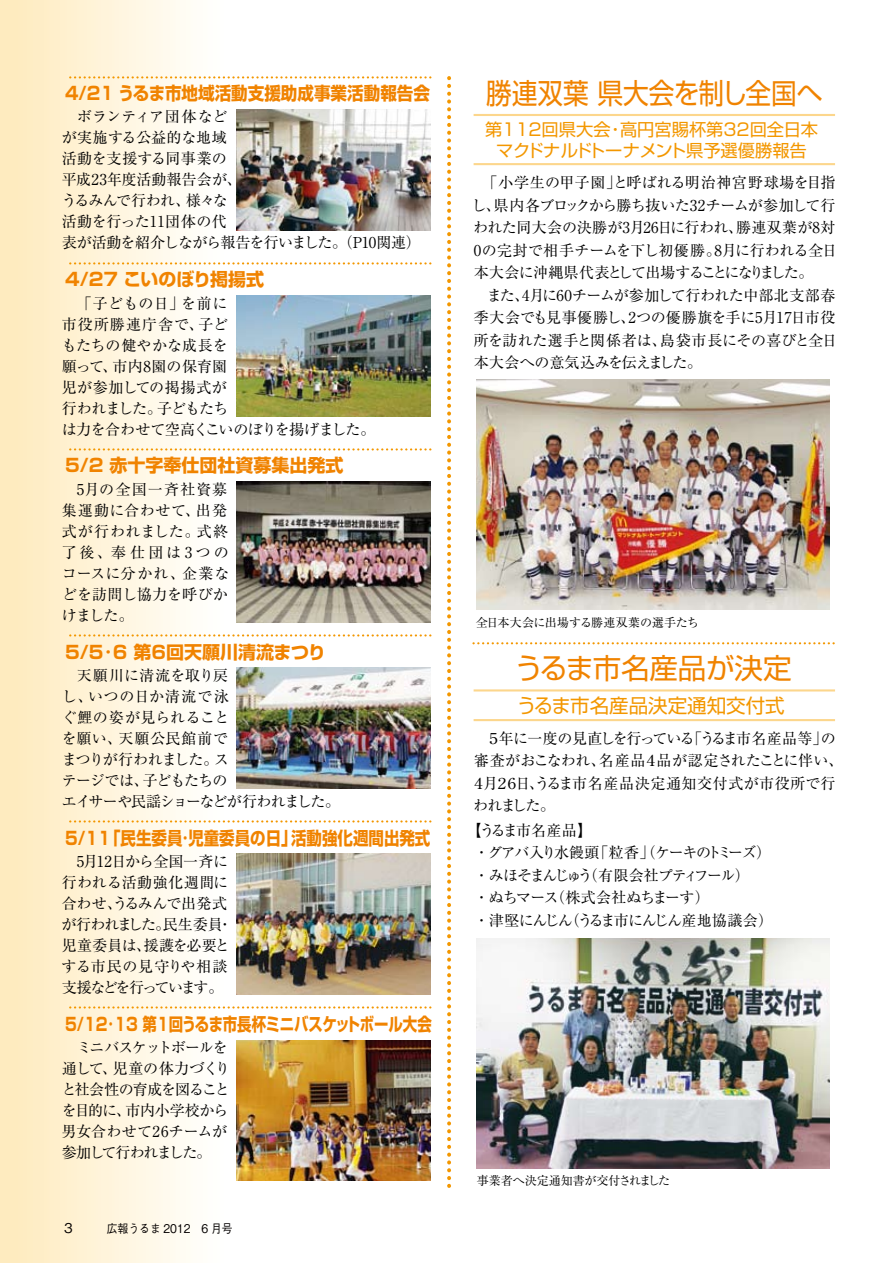
<style>
.page{position:relative;width:893px;height:1263px;background:#fff}
.page>*{position:absolute;margin:0;border:0;box-sizing:border-box;transform-origin:0 0}
.t1{font:28.5px "Shin Go Pro Regular 90 pv RKSJ H";letter-spacing:-.005em;color:#f08300;scale:.9 1}
.t2{font:28.5px "Shin Go Pro Regular 90 pv RKSJ H";letter-spacing:-.005em;color:#f08300}
.t3{font:19.5px "Shin Go Pro Regular 90 pv RKSJ H";color:#f39700}
.t4{font:18px "Shin Go Pro Bold 90 pv RKSJ H";color:#f08300}
.t5{font:18px "Shin Go Pro Bold 90 pv RKSJ H";color:#f08300;scale:.8 1}
.t6{font:18px "Shin Go Pro Bold 90 pv RKSJ H";color:#f08300;scale:.86 1}
.t7{font:18px "Shin Go Pro Bold 90 pv RKSJ H";color:#f08300;scale:.92 1}
.t8{font:17.25px/21px "Shin Go Pro Regular 90 pv RKSJ H";color:#f39700}
.t9{font:15px/22.5px "Ryumin Pro Regular 90 pv RKSJ H";letter-spacing:-.015em;color:#000}
.t10{font:15px/21px "Ryumin Pro Regular 90 pv RKSJ H";letter-spacing:.01em;color:#000}
.t11{font:15px/21px "Ryumin Pro Regular 90 pv RKSJ H";letter-spacing:-.045em;color:#000}
.t12{font:15px "Ryumin Pro Regular 90 pv RKSJ H";letter-spacing:.03em;color:#000}
.t13{font:15px/21px "Ryumin Pro Regular 90 pv RKSJ H";letter-spacing:.045em;color:#000;text-align:right}
.t14{font:15px/22.5px "Ryumin Pro Regular 90 pv RKSJ H";letter-spacing:.04em;color:#000}
.t15{font:15px/21px "Ryumin Pro Regular 90 pv RKSJ H";letter-spacing:-.07em;color:#000}
.t16{font:15px/21px "Ryumin Pro Regular 90 pv RKSJ H";letter-spacing:-.035em;color:#000}
.t17{font:15px "Ryumin Pro Regular 90 pv RKSJ H";letter-spacing:-.075em;color:#000}
.t18{font:15px "Ryumin Pro Regular 90 pv RKSJ H";letter-spacing:.005em;color:#000}
.t19{font:15px/21px "Ryumin Pro Regular 90 pv RKSJ H";letter-spacing:-.06em;color:#000}
.t20{font:15px/21px "Ryumin Pro Regular 90 pv RKSJ H";letter-spacing:.07em;color:#000;text-align:right}
.t21{font:15px/22.5px "Ryumin Pro Regular 90 pv RKSJ H";letter-spacing:-.095em;color:#000}
.t22{font:15px/22.5px "Ryumin Pro Regular 90 pv RKSJ H";letter-spacing:-.08em;color:#000}
.t23{font:15px "Ryumin Pro Regular 90 pv RKSJ H";letter-spacing:.02em;color:#000}
.t24{font:15px/21px "Ryumin Pro Regular 90 pv RKSJ H";letter-spacing:-.065em;color:#000;text-align:right}
.t25{font:15px/21px "Ryumin Pro Regular 90 pv RKSJ H";letter-spacing:-.085em;color:#000}
.t26{font:15px "Ryumin Pro Regular 90 pv RKSJ H";letter-spacing:-.1em;color:#000}
.t27{font:15px "Ryumin Pro Regular 90 pv RKSJ H";letter-spacing:.015em;color:#000}
.t28{font:15px "Ryumin Pro Regular 90 pv RKSJ H";letter-spacing:.025em;color:#000}
.t29{font:15px "Ryumin Pro Regular 90 pv RKSJ H";letter-spacing:.215em;color:#000}
.t30{font:15px "Ryumin Pro Regular 90 pv RKSJ H";letter-spacing:.05em;color:#000}
.t31{font:13.5px "Gothic BBB Pro Medium 90 pv RKSJ H";color:#040000}
.t32{font:12px "Ryumin Pro Regular 90 pv RKSJ H";letter-spacing:-.005em;color:#000}
.t33{font:12px "Gothic BBB Pro Medium 90 pv RKSJ H";color:#040000;scale:.9 1}
</style>
<div class="page">
<img style="left:0;top:0;width:835px;height:1263px">
<p class="t7" style="left:65px;top:79px;width:398px">4/21 うるま市地域活動支援助成事業活動報告会</p>
<p class="t28" style="left:77px;top:105px;width:152px">ボランティア団体など</p>
<p class="t10" style="left:62px;top:126px;width:166px">が実施する公益的な地域</p>
<p class="t27" style="left:62px;top:147px;width:167px">活動を支援する同事業の</p>
<p class="t18" style="left:62px;top:168px;width:181px">平成23年度活動報告会が、</p>
<p class="t9" style="left:186px;top:188px;width:43px">様々な</p>
<p class="t9" style="left:62px;top:189px;width:360px;line-height:21px">うるみんで行われ、<br>活動を行った11団体の代<br>表が活動を紹介しながら報告を行いました。（P10関連(</p>
<p class="t4" style="left:65px;top:265px;width:201px">4/27 こいのぼり掲揚式</p>
<p class="t9" style="left:77px;top:291px;width:109px">「子どもの日」</p>
<p class="t9" style="left:181px;top:291px;width:48px">を前に</p>
<p class="t20" style="left:62px;top:312px;width:144px">市役所勝連庁舎で、</p>
<p class="t10" style="left:62px;top:333px;width:168px">もたちの健やかな成長を</p>
<p class="t23" style="left:113px;top:354px;width:116px">市内8園の保育園</p>
<p class="t9" style="left:199px;top:312px;width:31px">子ど</p>
<p class="t9" style="left:62px;top:354px;width:57px">願って、</p>
<p class="t12" style="left:62px;top:375px;width:166px">児が参加しての掲揚式が</p>
<p class="t9" style="left:157px;top:396px;width:72px">子どもたち</p>
<p class="t9" style="left:62px;top:396px;width:315px;line-height:21px">行われました。<br>は力を合わせて空高くこいのぼりを揚げました。</p>
<p class="t4" style="left:65px;top:451px;width:280px">5/2 赤十字奉仕団社資募集出発式</p>
<p class="t20" style="left:77px;top:478px;width:152px">5月の全国一斉社資募出発</p>
<p class="t13" style="left:197px;top:499px;width:33px;text-align:left;text-indent:-135px">集運動に合わせて、<br>式終</p>
<p class="t12" style="left:62px;top:520px;width:140px">式が行われました。</p>
<p class="t29" style="left:62px;top:541px;width:168px">了後、奉仕団は3つの</p>
<p class="t9" style="left:182px;top:561px;width:49px">企業な</p>
<p class="t10" style="left:62px;top:562px;width:168px">コースに分かれ、<br>どを訪問し協力を呼びかけました。</p>
<p class="t4" style="left:65px;top:637px;width:262px">5/5 6· 第６回天願川清流まつり</p>
<p class="t13" style="left:77px;top:664px;width:153px">天願川に清流を取り戻いつの日か清流で泳</p>
<p class="t9" style="left:62px;top:684px;width:33px">し、</p>
<p class="t12" style="left:62px;top:705px;width:169px">ぐ鯉の姿が見られること</p>
<p class="t30" style="left:118px;top:726px;width:111px">天願公民館前で</p>
<p class="t9" style="left:62px;top:726px;width:62px">を願い、</p>
<p class="t15" style="left:143px;top:748px;width:86px;text-indent:-81px">まつりが行われました。子どもたちの</p>
<p class="t9" style="left:214px;top:747px;width:16px">ス</p>
<p class="t19" style="left:62px;top:769px;width:280px">テージでは、<br>エイサーや民謡ショーなどが行われました。</p>
<p class="t6" style="left:65px;top:824px;width:55px">5/11</p>
<p class="t6" style="left:105px;top:824px;width:224px">「民生委員·児童委員の日」</p>
<p class="t6" style="left:291px;top:824px;width:164px">活動強化週間出発式</p>
<p class="t9" style="left:62px;top:850px;width:168px;line-height:21px;text-align:justify;text-indent:15px">月5 12日から全国一斉に行われる活動強化週間に合わせうるみんで出発式</p>
<p class="t9" style="left:107px;top:891px;width:16px">、</p>
<p class="t9" style="left:163px;top:912px;width:61px">民生委員</p>
<p class="t25" style="left:144px;top:913px;width:87px;text-indent:-82px">が行われました。<br>援護を必要と</p>
<p class="t9" style="left:218px;top:912px;width:16px">・</p>
<p class="t16" style="left:62px;top:934px;width:167px">児童委員は、<br>する市民の見守りや相談支援などを行っています。</p>
<p class="t5" style="left:65px;top:1010px;width:460px">5/12·13 第1回うるま市長杯ミニバスケットボール大会</p>
<p class="t24" style="left:77px;top:1036px;width:155px">ミニバスケットボールを児童の体力づくり</p>
<p class="t9" style="left:62px;top:1056px;width:57px">通して、</p>
<p class="t15" style="left:62px;top:1078px;width:170px">と社会性の育成を図ること</p>
<p class="t9" style="left:125px;top:1098px;width:104px">市内小学校から</p>
<p class="t11" style="left:62px;top:1099px;width:167px">を目的に、<br>男女合わせて26チームが参加して行われました。</p>
<p class="t31" style="left:64px;top:1217px;width:10px">3</p>
<p class="t33" style="left:107px;top:1218px;width:153px">広報うるま 2012　6 月号　</p>
<h1 class="t1" style="left:486px;top:70px;width:375px">勝連双葉県大会を制し全国へ</h1>
<p class="t8" style="left:496px;top:117px;width:312px;text-indent:-11px">第112回県大会<br>マクドナルドトーナメント県予選優勝報告</p>
<p class="t8" style="left:620px;top:117px;width:200px">高円宮賜杯第32回全日本</p>
<p class="t8" style="left:607px;top:117px;width:19px">・</p>
<p class="t18" style="left:613px;top:171px;width:224px">と呼ばれる明治神宮野球場を目指</p>
<p class="t9" style="left:494px;top:170px;width:343px;text-indent:-11px">「小学生の甲子園」<br>県内各ブロックから勝ち抜いた32チームが参加して行</p>
<p class="t9" style="left:472px;top:193px;width:31px">し、</p>
<p class="t9" style="left:473px;top:215px;width:366px">われた同大会の決勝が月3 26日に行われ、<br>0の完封で相手チームを下し初優勝 8。月に行われる全日本大会に沖縄県代表として出場することになりました。</p>
<p class="t9" style="left:474px;top:283px;width:365px;text-align:right">また 4、月に60チームが参加して行われた中部北支部春季大会でも見事優勝し 2、つの優勝旗を手に月5 17日市役島袋市長にその喜びと全日</p>
<p class="t9" style="left:736px;top:215px;width:101px">勝連双葉が対8</p>
<p class="t9" style="left:474px;top:328px;width:230px">所を訪れた選手と関係者は、<br>本大会への意気込みを伝えました。</p>
<p class="t32" style="left:476px;top:613px;width:224px">全日本大会に出場する勝連双葉の選手たち</p>
<h1 class="t2" style="left:515px;top:644px;width:279px">うるま市名産品が決定</h1>
<h2 class="t3" style="left:517px;top:690px;width:269px">うるま市名産品決定通知交付式</h2>
<p class="t23" style="left:687px;top:726px;width:150px">「うるま市名産品等の」</p>
<p class="t17" style="left:499px;top:726px;width:198px">年に一度の見直しを行っている</p>
<p class="t9" style="left:486px;top:726px;width:16px">５</p>
<p class="t9" style="left:599px;top:748px;width:246px">名産品４品が認定されたことに伴い、</p>
<p class="t14" style="left:516px;top:748px;width:321px;text-indent:-42px">審査がおこなわれ、<br>日うるま市名産品決定通知交付式が市役所で行</p>
<p class="t9" style="left:483px;top:771px;width:16px">月</p>
<p class="t9" style="left:471px;top:771px;width:85px">４<br>われました。</p>
<p class="t11" style="left:466px;top:819px;width:127px">【うるま市名産品【</p>
<p class="t9" style="left:494px;top:771px;width:27px">２６</p>
<p class="t9" style="left:529px;top:771px;width:16px">、</p>
<p class="t26" style="left:593px;top:841px;width:179px">「粒香」（ケーキのトミーズ(</p>
<p class="t21" style="left:583px;top:840px;width:169px;text-indent:-109px">・グアバ入り水饅頭<br>（有限会社プティフール(</p>
<p class="t22" style="left:550px;top:863px;width:161px;text-indent:-76px">・みほそまんじゅう<br>（株式会社ぬちまーす(</p>
<p class="t9" style="left:474px;top:885px;width:86px">・ぬちマース</p>
<p class="t17" style="left:565px;top:908px;width:210px">（うるま市にんじん産地協議会(</p>
<p class="t9" style="left:474px;top:908px;width:100px">・津堅にんじん</p>
<p class="t32" style="left:477px;top:1171px;width:195px">事業者へ決定通知書が交付されました</p>
</div>
